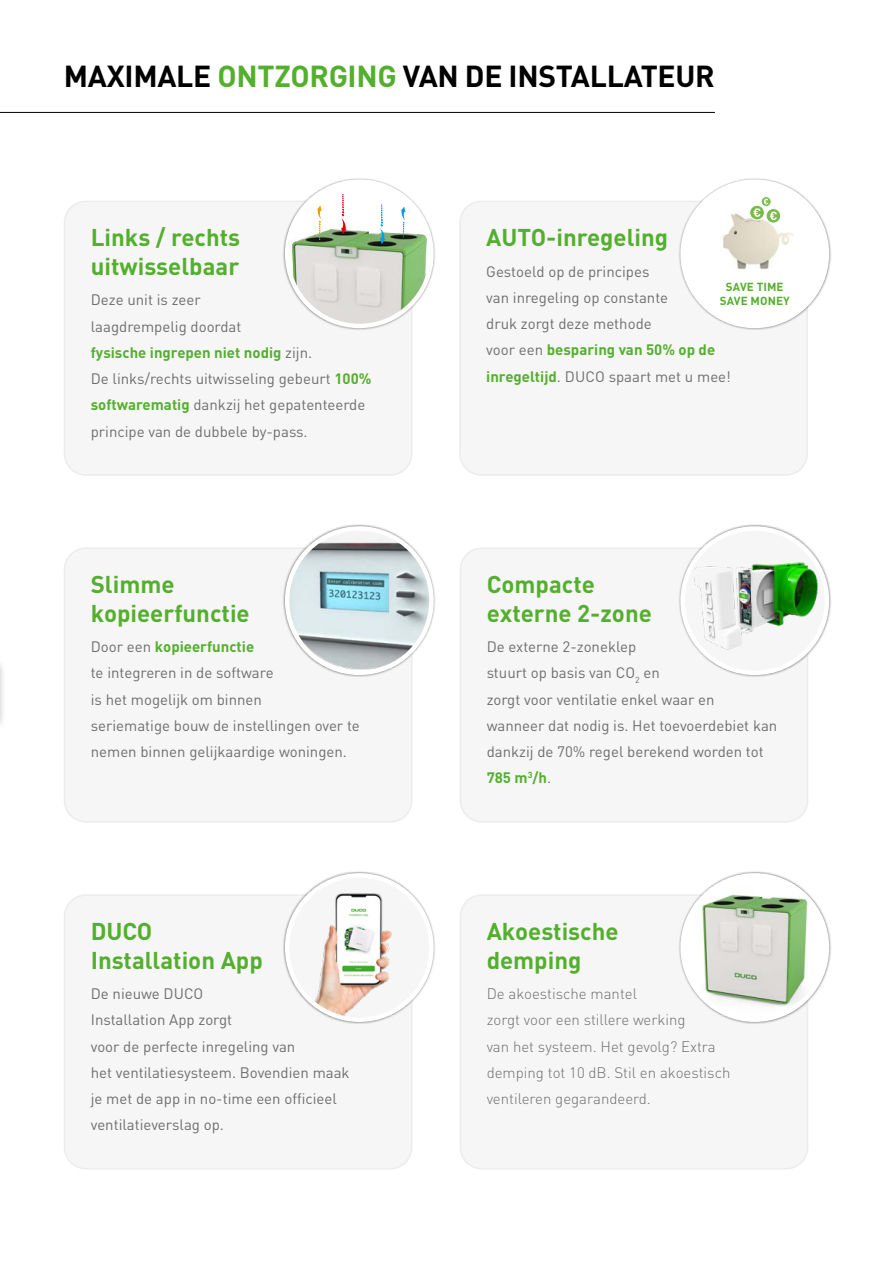
<style>
.page{position:relative;width:893px;height:1263px;background:#fff}
.page>*{position:absolute;margin:0;border:0;box-sizing:border-box;transform-origin:0 0}
.t1{font:700 30px "DINOT";letter-spacing:-.01em;color:#000}
.t2{font:700 24px/28.8px "DINOT";color:#54af2e}
.t3{font:15px/26.2px "DINOT";color:#6e6e6e}
.t4{font:300 15px/26.2px "DINOT";color:#6e6e6e}
.t5{font:700 11.55px/14px "DINOT";letter-spacing:.01em;color:#54af2e;text-align:center}
.s1{color:#54af2e}
.s2{font-weight:700;color:#54af2e}
</style>
<div class="page">
<div style="left:65px;top:201px;width:347px;height:274px;background:#f6f6f6;border-radius:21px"></div>
<div style="left:64px;top:201px;width:348px;height:275px;border:2px solid #ececec;border-radius:21px"></div>
<div style="left:283px;top:177px;width:153px;height:154px;background:#000;opacity:.5"></div>
<div style="left:287px;top:182px;width:144px;height:144px;background:#fff;border-radius:50%"></div>
<img style="left:287px;top:197px;width:144px;height:129px">
<div style="left:285px;top:179px;width:149px;height:149px;border:4px solid #fff;border-radius:50%"></div>
<svg style="left:317px;top:205px;width:5px;height:35px"></svg>
<svg style="left:401px;top:207px;width:4px;height:31px"></svg>
<svg style="left:380px;top:204px;width:5px;height:40px"></svg>
<svg style="left:341px;top:194px;width:6px;height:40px"></svg>
<div style="left:0;top:657px;width:7px;height:74px;background:#000;opacity:.3"></div>
<div style="left:460px;top:201px;width:347px;height:274px;background:#f6f6f6;border-radius:21px"></div>
<div style="left:459px;top:201px;width:349px;height:275px;border:2px solid #ececec;border-radius:21px"></div>
<div style="left:678px;top:177px;width:153px;height:154px;background:#000;opacity:.5"></div>
<div style="left:683px;top:182px;width:144px;height:144px;background:#fff;border-radius:50%"></div>
<img style="left:723px;top:213px;width:70px;height:56px">
<svg style="left:750px;top:205px;width:14px;height:15px"></svg>
<div style="left:749px;top:205px;width:16px;height:15px;border:1px solid #fff;border-radius:50%"></div>
<div style="left:761px;top:196px;width:10px;height:11px;border:1px solid #fff;border-radius:50%"></div>
<svg style="left:766px;top:209px;width:15px;height:14px"></svg>
<svg style="left:753px;top:199px;width:24px;height:21px"></svg>
<div style="left:766px;top:208px;width:15px;height:15px;border:1px solid #fff;border-radius:50%"></div>
<div style="left:680px;top:179px;width:149px;height:149px;border:4px solid #fff;border-radius:50%"></div>
<div style="left:65px;top:548px;width:347px;height:274px;background:#f6f6f6;border-radius:21px"></div>
<div style="left:64px;top:547px;width:348px;height:275px;border:2px solid #ececec;border-radius:21px"></div>
<div style="left:283px;top:524px;width:153px;height:154px;background:#000;opacity:.5"></div>
<img style="left:287px;top:528px;width:144px;height:145px;border-radius:72px">
<div style="left:285px;top:526px;width:149px;height:149px;border:4px solid #fff;border-radius:50%"></div>
<div style="left:65px;top:895px;width:347px;height:274px;background:#f6f6f6;border-radius:21px"></div>
<div style="left:64px;top:894px;width:348px;height:275px;border:2px solid #ececec;border-radius:21px"></div>
<div style="left:283px;top:870px;width:153px;height:154px;background:#000;opacity:.5"></div>
<div style="left:287px;top:875px;width:144px;height:145px;background:#f6f6f6;border-radius:50%"></div>
<img style="left:304px;top:893px;width:88px;height:127px">
<div style="left:285px;top:873px;width:149px;height:149px;border:4px solid #fff;border-radius:50%"></div>
<div style="left:460px;top:548px;width:348px;height:274px;background:#f6f6f6;border-radius:21px"></div>
<div style="left:460px;top:547px;width:348px;height:275px;border:2px solid #ececec;border-radius:21px"></div>
<div style="left:678px;top:524px;width:153px;height:154px;background:#000;opacity:.5"></div>
<div style="left:683px;top:528px;width:144px;height:145px;background:#f6f6f6;border-radius:50%"></div>
<img style="left:683px;top:547px;width:144px;height:114px">
<div style="left:680px;top:526px;width:149px;height:149px;border:4px solid #fff;border-radius:50%"></div>
<div style="left:460px;top:895px;width:348px;height:274px;background:#f6f6f6;border-radius:21px"></div>
<div style="left:460px;top:894px;width:348px;height:275px;border:2px solid #ececec;border-radius:21px"></div>
<div style="left:678px;top:870px;width:153px;height:154px;background:#000;opacity:.5"></div>
<img style="left:683px;top:875px;width:144px;height:145px;border-radius:72px">
<div style="left:680px;top:873px;width:149px;height:149px;border:4px solid #fff;border-radius:50%"></div>
<hr style="left:0;top:112px;width:715px;height:1px;background:#000">
<h1 class="t1" style="left:64px;top:55px;width:652px">MAXIMALE <span class="s1">ONTZORGING</span> VAN DE INSTALLATEUR</h1>
<h2 class="t2" style="left:91px;top:222px;width:151px">Links / rechts uitwisselbaar</h2>
<p class="t3" style="left:91px;top:286px;width:282px">Deze unit is zeer<br>laagdrempelig doordat<br><span class="s2">fysische ingrepen niet nodig</span> zijn.<br>De links/rechts uitwisseling gebeurt <span class="s2">100% softwarematig</span> dankzij het gepatenteerde principe van de dubbele by-pass.</p>
<h2 class="t2" style="left:91px;top:569px;width:160px">Slimme kopieerfunctie</h2>
<p class="t3" style="left:91px;top:633px;width:271px">Door een <span class="s2">kopieerfunctie<br></span>te integreren in de software<br>is het mogelijk om binnen<br>seriematige bouw de instellingen over te nemen binnen gelijkaardige woningen.</p>
<h2 class="t2" style="left:91px;top:916px;width:174px">DUCO<br>Installation App</h2>
<p class="t3" style="left:91px;top:980px;width:260px">De nieuwe DUCO<br>Installation App zorgt<br>voor de perfecte inregeling van<br>het ventilatiesysteem. Bovendien maak je met de app in no-time een officieel ventilatieverslag op.</p>
<h2 class="t2" style="left:486px;top:222px;width:183px">AUTO-inregeling</h2>
<p class="t3" style="left:486px;top:257px;width:246px">Gestoeld op de principes<br>van inregeling op constante<br>druk zorgt deze methode<br>voor een <span class="s2">besparing van 50% op de inregeltijd</span>. DUCO spaart met u mee!</p>
<p class="t5" style="left:720px;top:280px;width:72px">SAVE TIME<br>SAVE MONEY</p>
<h2 class="t2" style="left:487px;top:569px;width:167px">Compacte externe 2-zone</h2>
<p class="t3" style="left:487px;top:633px;width:292px">De externe 2-zoneklep<br>stuurt op basis van CO<sub>2</sub> en<br>zorgt voor ventilatie enkel waar en<br>wanneer dat nodig is. Het toevoerdebiet kan dankzij de 70% regel berekend worden tot<br><span class="s2">785 m</span><sup>3</sup><span class="s2">/h</span>.</p>
<h2 class="t2" style="left:487px;top:916px;width:133px">Akoestische demping</h2>
<p class="t4" style="left:487px;top:980px;width:245px">De akoestische mantel<br>zorgt voor een stillere werking<br>van het systeem. Het gevolg? Extra demping tot 10 dB. Stil en akoestisch ventileren gegarandeerd.</p>
</div>
